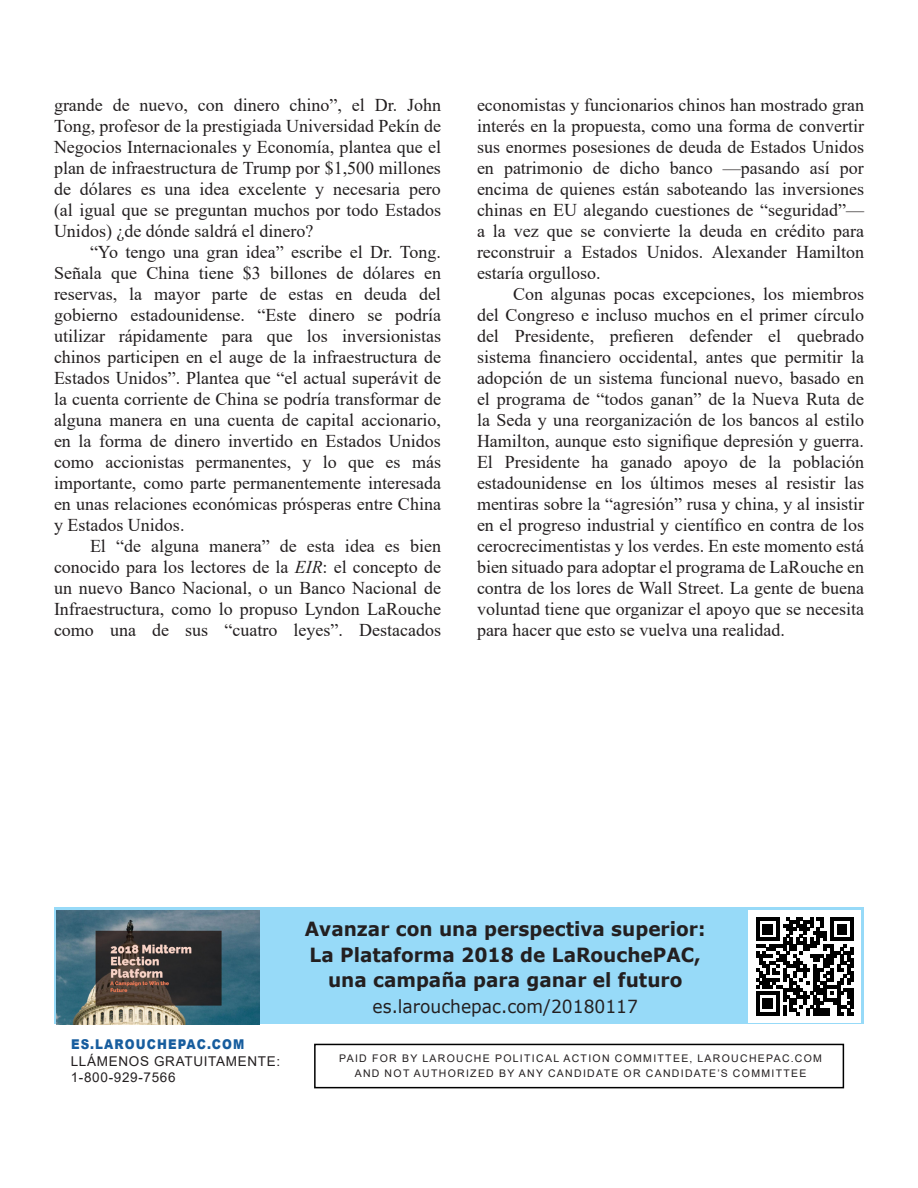
<style>
.page{position:relative;width:918px;height:1188px;background:#fff}
.page>*{position:absolute;margin:0;border:0;box-sizing:border-box;transform-origin:0 0}
.t1{font:700 19.5px/25.5px "Verdana";color:#231f20;text-align:center;scale:.95 1}
.Body_text{font:18px/21px "Times New Roman";color:#231f20;text-align:justify}
.t2{font:18px "Verdana";color:#231f20;scale:.95 1}
.t3{font:13.5px "Arial";letter-spacing:.05em;color:#231f20}
.t4{font:900 13.5px "Arial";letter-spacing:.095em;color:#175d9e;scale:.88 1}
.t5{font:10.5px "Arial";letter-spacing:.125em;color:#231f20}
.s1{font-style:italic}
</style>
<div class="page">
<div style="left:314px;top:1044px;width:530px;height:44px;border:2px solid #000"></div>
<div style="left:54px;top:907px;width:810px;height:117px;background:#97daf8"></div>
<img style="left:56px;top:911px;width:204px;height:113px">
<div style="left:749px;top:910px;width:112px;height:113px;background:#fff"></div>
<svg style="left:756px;top:917px;width:98px;height:98px"></svg>
<p class="Body_text" style="left:54px;top:94px;width:389px">grande de nuevo, con dinero chino”, el Dr. John Tong, profesor de la prestigiada Universidad Pekín de Negocios Internacionales y Economía, plantea que el plan de infraestructura de Trump por $1,500 millones de dólares es una idea excelente y necesaria pero (al igual que se preguntan muchos por todo Estados Unidos) ¿de dónde saldrá el dinero?</p>
<p class="Body_text" style="left:54px;top:241px;width:389px;text-indent:36px">“Yo tengo una gran idea” escribe el Dr. Tong.<br>Señala que China tiene $3 billones de dólares en reservas, la mayor parte de estas en deuda del gobierno estadounidense. “Este dinero se podría utilizar rápidamente para que los inversionistas chinos participen en el auge de la infraestructura de Estados Unidos”. Plantea que “el actual superávit de la cuenta corriente de China se podría transformar de alguna manera en una cuenta de capital accionario, en la forma de dinero invertido en Estados Unidos como accionistas permanentes, y lo que es más importante, como parte permanentemente interesada en unas relaciones económicas prósperas entre China y Estados Unidos.</p>
<p class="Body_text" style="left:54px;top:535px;width:389px;text-indent:36px">El “de alguna manera” de esta idea es bien conocido para los lectores de la <span class="s1">EIR</span>: el concepto de un nuevo Banco Nacional, o un Banco Nacional de Infraestructura, como lo propuso Lyndon LaRouche como una de sus “cuatro leyes”. Destacados</p>
<p class="Body_text" style="left:477px;top:94px;width:389px">economistas y funcionarios chinos han mostrado gran interés en la propuesta, como una forma de convertir sus enormes posesiones de deuda de Estados Unidos en patrimonio de dicho banco —pasando así por encima de quienes están saboteando las inversiones chinas en EU alegando cuestiones de “seguridad”— a la vez que se convierte la deuda en crédito para reconstruir a Estados Unidos. Alexander Hamilton estaría orgulloso.</p>
<p class="Body_text" style="left:477px;top:283px;width:389px;text-indent:36px">Con algunas pocas excepciones, los miembros del Congreso e incluso muchos en el primer círculo del Presidente, prefieren defender el quebrado sistema financiero occidental, antes que permitir la adopción de un sistema funcional nuevo, basado en el programa de “todos ganan” de la Nueva Ruta de la Seda y una reorganización de los bancos al estilo Hamilton, aunque esto signifique depresión y guerra.<br>El Presidente ha ganado apoyo de la población estadounidense en los últimos meses al resistir las mentiras sobre la “agresión” rusa y china, y al insistir en el progreso industrial y científico en contra de los cerocrecimentistas y los verdes. En este momento está bien situado para adoptar el programa de LaRouche en contra de los lores de Wall Street. La gente de buena voluntad tiene que organizar el apoyo que se necesita para hacer que esto se vuelva una realidad.</p>
<p class="t4" style="left:71px;top:1035px;width:199px">ES.LAROUCHEPAC.COM</p>
<p class="t3" style="left:71px;top:1052px;width:211px">LLÁMENOS GRATUITAMENTE:</p>
<p class="t3" style="left:71px;top:1068px;width:106px">1-800-929-7566</p>
<p class="t1" style="left:305px;top:916px;width:423px">Avanzar con una perspectiva superior:<br>La Plataforma 2018 de LaRouchePAC, una campaña para ganar el futuro</p>
<p class="t2" style="left:373px;top:994px;width:281px">es.larouchepac.com/20180117</p>
<p class="t5" style="left:339px;top:1051px;width:484px">PAID FOR BY LAROUCHE POLITICAL ACTION COMMITTEE, LAROUCHEPAC.COM</p>
<p class="t5" style="left:355px;top:1066px;width:453px">AND NOT AUTHORIZED BY ANY CANDIDATE OR CANDIDATE’S COMMITTEE</p>
</div>
